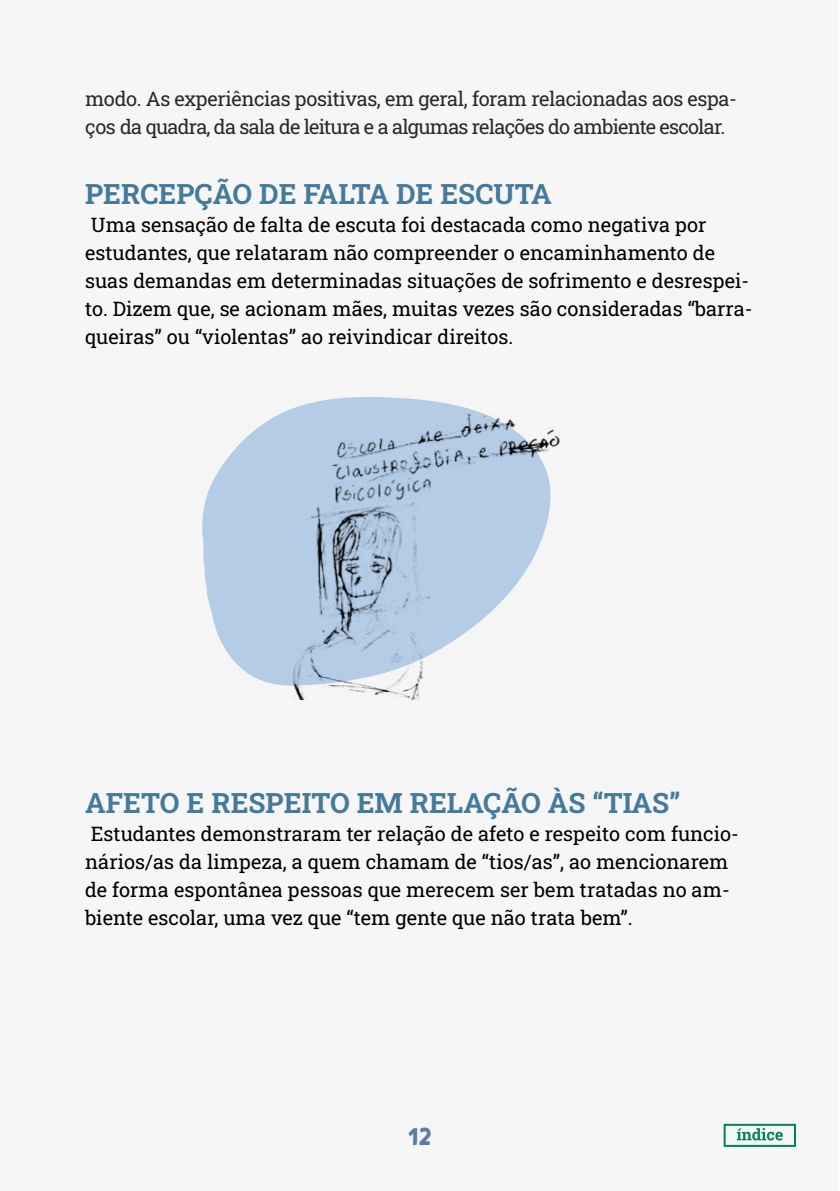
<style>
.page{position:relative;width:840px;height:1191px;background:#fff}
.page>*{position:absolute;margin:0;border:0;box-sizing:border-box;transform-origin:0 0}
.Titulo_2{font:700 28px "Roboto Slab";color:#457a9a}
.t1{font:24px "Tomarik Brush";color:#5a7ca6}
.Texto_Corrido{font:20px/28px "Roboto Slab";color:#000}
.Texto_Corrido-2{font:20px/28px "Roboto Slab";letter-spacing:-.025em;color:#292928}
</style>
<div class="page">
<div style="left:0;top:0;width:838px;height:1191px;background:#f6f6f6"></div>
<div style="left:723px;top:1123px;width:72px;height:23px;border:2px solid #028452"></div>
<svg style="left:736px;top:1128px;width:46px;height:12px"></svg>
<svg style="left:202px;top:397px;width:349px;height:288px;fill:#b4cce6"></svg>
<p class="Texto_Corrido-2" style="left:85px;top:84px;width:653px">modo. As experiências positivas, em geral, foram relacionadas aos espa&shy;ços da quadra, da sala de leitura e a algumas relações do ambiente escolar.</p>
<p class="Titulo_2" style="left:85px;top:174px;width:468px">PERCEPÇÃO DE FALTA DE ESCUTA</p>
<p class="Texto_Corrido" style="left:85px;top:210px;width:668px">Uma sensação de falta de escuta foi destacada como negativa por estudantes, que relataram não compreender o encaminhamento de suas demandas em determinadas situações de sofrimento e desrespei&shy;to. Dizem que, se acionam mães, muitas vezes são consideradas “barra&shy;queiras” ou “violentas” ao reivindicar direitos.</p>
<p class="Titulo_2" style="left:85px;top:784px;width:596px">AFETO E RESPEITO EM RELAÇÃO ÀS “TIAS”</p>
<p class="Texto_Corrido" style="left:85px;top:819px;width:655px">Estudantes demonstraram ter relação de afeto e respeito com funcio&shy;nários/as da limpeza, a quem chamam de “tios/as”, ao mencionarem de forma espontânea pessoas que merecem ser bem tratadas no am&shy;biente escolar, uma vez que “tem gente que não trata bem”.</p>
<p class="t1" style="left:408px;top:1114px;width:24px">12</p>
</div>
